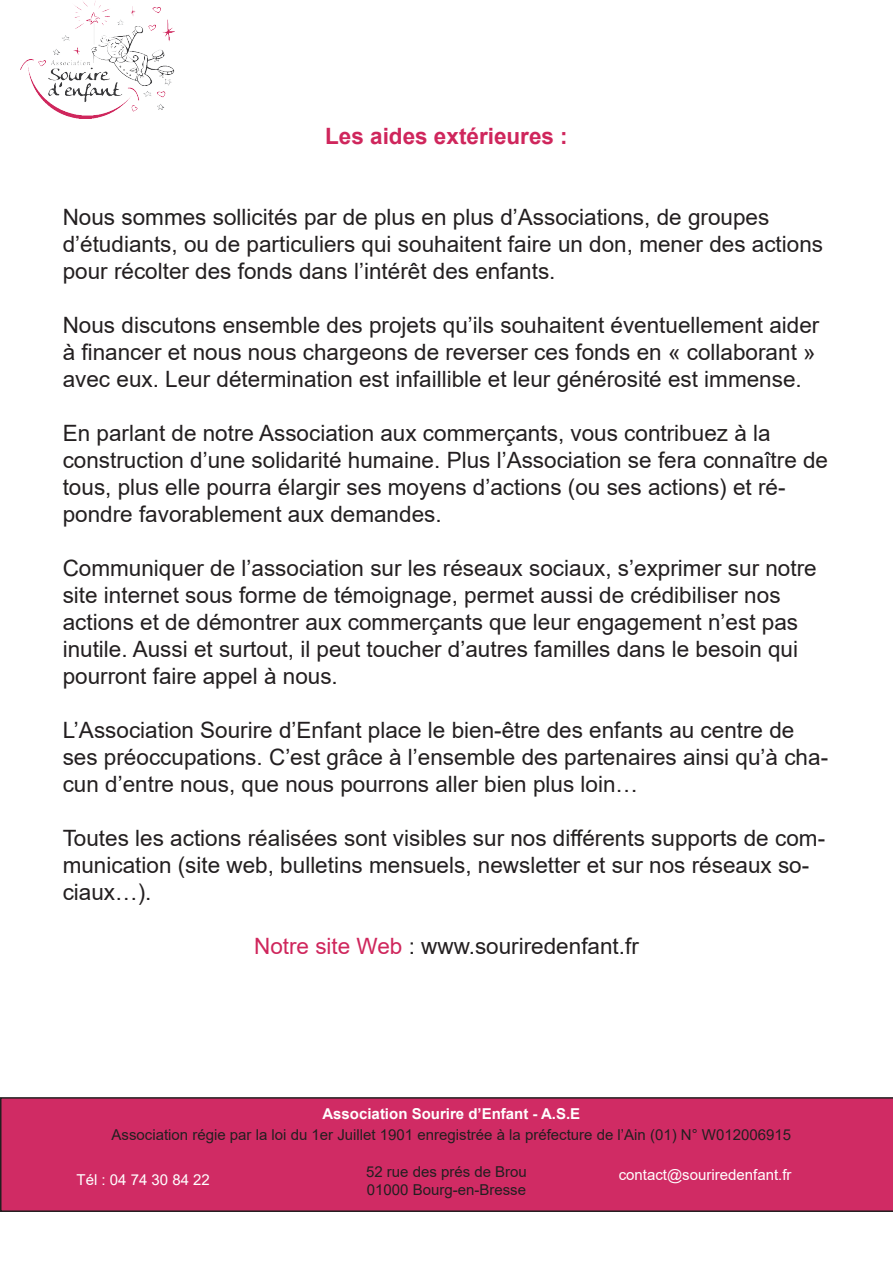
<style>
.page{position:relative;width:893px;height:1263px;background:#fff}
.page>*{position:absolute;margin:0;border:0;box-sizing:border-box;transform-origin:0 0}
.t1{font:22.5px/27px "Arial";color:#231f20}
.t2{font:700 22.5px "Arial";color:#cf265c}
.t3{font:15px/18px "Arial";color:#231f20}
.t4{font:15px "Arial";color:#fff}
.t5{font:700 15px "Arial";color:#fff}
.s1{color:#cf265c}
</style>
<div class="page">
<div style="left:0;top:1097px;width:893px;height:115px;background:#d02b64"></div>
<img style="left:20px;top:1px;width:154px;height:117px">
<p class="t2" style="left:325px;top:120px;width:244px">Les aides extérieures :</p>
<p class="t1" style="left:63px;top:203px;width:762px">Nous sommes sollicités par de plus en plus d’Associations, de groupes d’étudiants, ou de particuliers qui souhaitent faire un don, mener des actions pour récolter des fonds dans l’intérêt des enfants.</p>
<p class="t1" style="left:63px;top:311px;width:758px">Nous discutons ensemble des projets qu’ils souhaitent éventuellement aider à financer et nous nous chargeons de reverser ces fonds en « collaborant » avec eux. Leur détermination est infaillible et leur générosité est immense.</p>
<p class="t1" style="left:63px;top:419px;width:767px">En parlant de notre Association aux commerçants, vous contribuez à la construction d’une solidarité humaine. Plus l’Association se fera connaître de tous, plus elle pourra élargir ses moyens d’actions (ou ses actions) et ré&shy;pondre favorablement aux demandes.</p>
<p class="t1" style="left:63px;top:554px;width:755px">Communiquer de l’association sur les réseaux sociaux, s’exprimer sur notre site internet sous forme de témoignage, permet aussi de crédibiliser nos actions et de démontrer aux commerçants que leur engagement n’est pas inutile. Aussi et surtout, il peut toucher d’autres familles dans le besoin qui pourront faire appel à nous.</p>
<p class="t1" style="left:63px;top:716px;width:767px">L’Association Sourire d’Enfant place le bien-être des enfants au centre de ses préoccupations. C’est grâce à l’ensemble des partenaires ainsi qu’à cha&shy;cun d’entre nous, que nous pourrons aller bien plus loin…</p>
<p class="t1" style="left:63px;top:824px;width:764px">Toutes les actions réalisées sont visibles sur nos différents supports de com&shy;munication (site web, bulletins mensuels, newsletter et sur nos réseaux so&shy;ciaux…).</p>
<p class="t1" style="left:254px;top:932px;width:386px"><span class="s1">Notre site Web</span> : www.souriredenfant.fr</p>
<p class="t5" style="left:322px;top:1103px;width:259px">Association Sourire d’Enfant - A.S.E</p>
<p class="t3" style="left:111px;top:1126px;width:681px">Association régie par la loi du 1er Juillet 1901 enregistrée à la préfecture de l’Ain (01) N° W012006915</p>
<p class="t4" style="left:77px;top:1169px;width:135px">Tél : 04 74 30 84 22</p>
<p class="t4" style="left:619px;top:1165px;width:174px">contact@souriredenfant.fr</p>
<p class="t3" style="left:366px;top:1162px;width:162px">52 rue des prés de Brou<br>01000 Bourg-en-Bresse</p>
</div>
